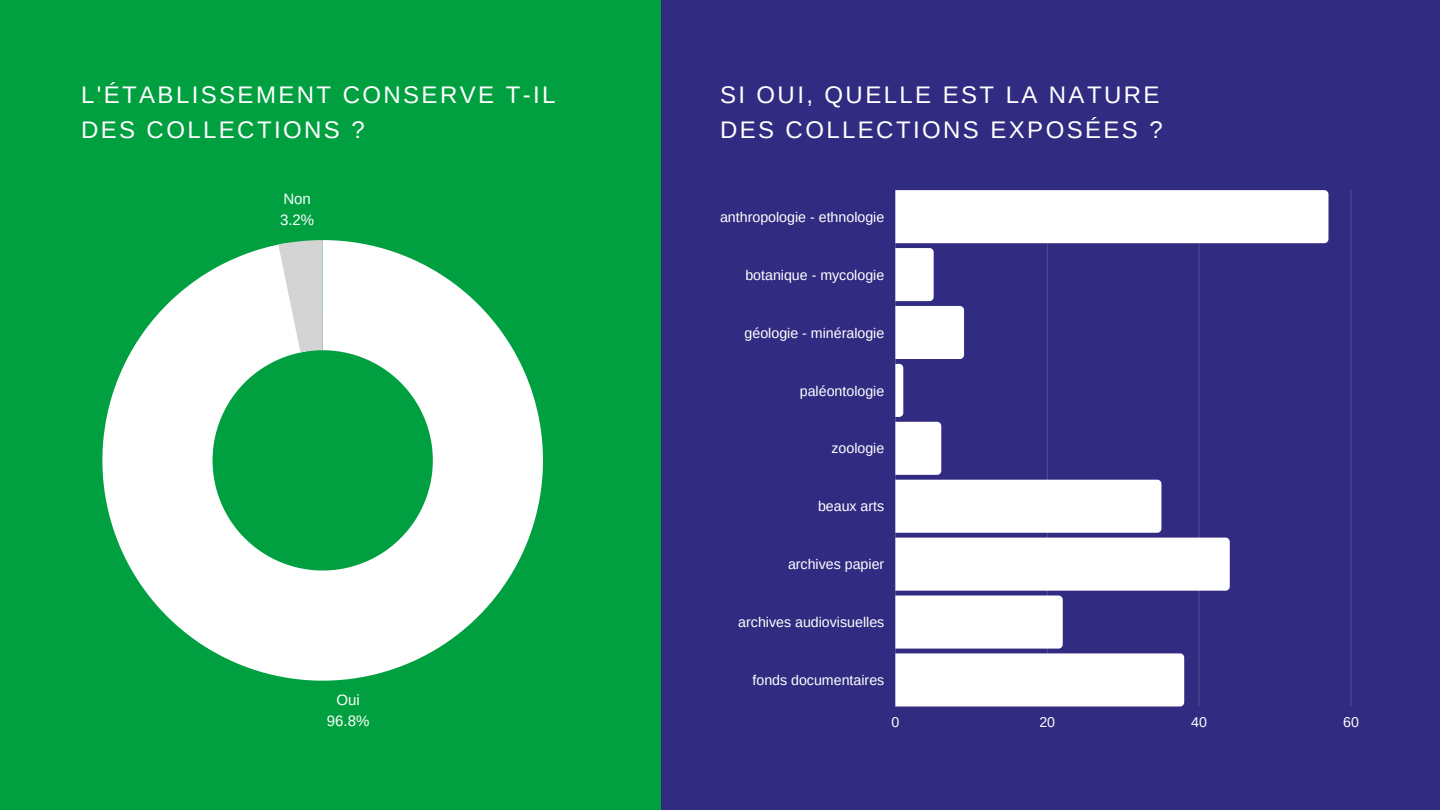
<style>
.page{position:relative;width:1440px;height:810px;background:#00a040}
.page>*{position:absolute;margin:0;border:0;box-sizing:border-box;transform-origin:0 0}
.t1{font:24px/34.5px "Arimo";letter-spacing:.1em;color:#fff}
.t2{font:15px "Arimo";color:#fff}
.t3{font:14.2px "Arimo";color:#fff}
</style>
<div class="page">
<div style="left:661px;top:0;width:779px;height:810px;background:#312b81"></div>
<svg style="left:102px;top:240px;width:441px;height:441px;fill:#fff"></svg>
<svg style="left:278px;top:240px;width:46px;height:112px;background:#dadddb"></svg>
<hr style="left:1351px;top:190px;width:1px;height:516px;background:#fff">
<svg style="left:895px;top:190px;width:433px;height:516px"></svg>
<p class="t1" style="left:81px;top:78px;width:476px">L'ÉTABLISSEMENT CONSERVE T-IL<br>DES COLLECTIONS ?</p>
<p class="t2" style="left:283px;top:191px;width:29px">Non</p>
<p class="t2" style="left:280px;top:211px;width:36px">3.2%</p>
<p class="t2" style="left:336px;top:692px;width:25px">Oui</p>
<p class="t2" style="left:327px;top:712px;width:44px">96.8%</p>
<p class="t1" style="left:720px;top:78px;width:444px">SI OUI, QUELLE EST LA NATURE<br>DES COLLECTIONS EXPOSÉES ?</p>
<p class="t3" style="left:720px;top:209px;width:166px">anthropologie - ethnologie</p>
<p class="t3" style="left:745px;top:267px;width:140px">botanique - mycologie</p>
<p class="t3" style="left:745px;top:325px;width:141px">géologie - minéralogie</p>
<p class="t3" style="left:800px;top:383px;width:86px">paléontologie</p>
<p class="t3" style="left:831px;top:441px;width:54px">zoologie</p>
<p class="t3" style="left:818px;top:499px;width:68px">beaux arts</p>
<p class="t3" style="left:788px;top:556px;width:98px">archives papier</p>
<p class="t3" style="left:738px;top:614px;width:148px">archives audiovisuelles</p>
<p class="t3" style="left:752px;top:672px;width:133px">fonds documentaires</p>
<p class="t3" style="left:891px;top:714px;width:9px">0</p>
<p class="t3" style="left:1039px;top:714px;width:17px">20</p>
<p class="t3" style="left:1191px;top:714px;width:17px">40</p>
<p class="t3" style="left:1343px;top:714px;width:17px">60</p>
</div>
